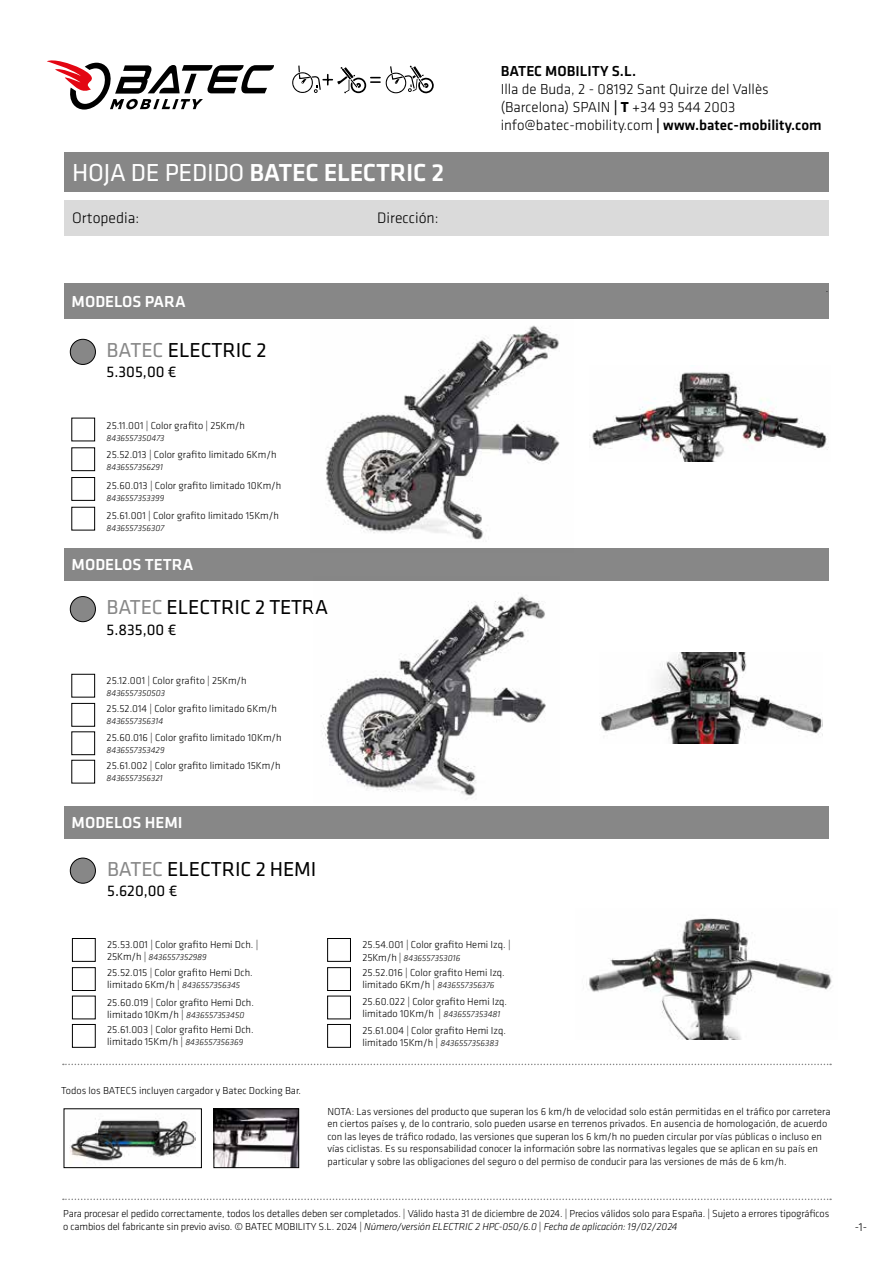
<style>
.page{position:relative;width:893px;height:1263px;background:#fff}
.page>*{position:absolute;margin:0;border:0;box-sizing:border-box;transform-origin:0 0}
.t1{font:500 25.5px "Klavika";letter-spacing:-.01em;color:#fff}
.t2{font:20.85px "Klavika";color:#000}
.t3{font:500 16.5px "Klavika";color:#fff}
.t4{font:15.9px "Klavika";color:#000}
.t5{font:300 15.75px "Klavika";color:#000}
.t6{font:300 15px/18px "Klavika";color:#000}
.t7{font:500 15px "Klavika";color:#000}
.t8{font:300 12px "Klavika";color:#000}
.t9{font:300 10.5px/12px "Klavika";color:#000}
.t10{font:italic 300 9px "Klavika";color:#000}
.s1{font-weight:400}
.s2{color:#878787}
.s3{font-weight:500}
.s4{font-weight:700}
.s5{font-style:normal;font-size:10.5px}
.s6{font-style:italic;font-size:9px}
.s7{font-style:italic}
</style>
<div class="page">
<div style="left:64px;top:284px;width:764px;height:35px;background:#878787"></div>
<div style="left:64px;top:200px;width:764px;height:35px;background:#dadada"></div>
<div style="left:64px;top:152px;width:764px;height:39px;background:#878787"></div>
<svg style="left:63px;top:1198px;width:768px;height:2px"></svg>
<svg style="left:47px;top:60px;width:227px;height:50px"></svg>
<svg style="left:292px;top:66px;width:142px;height:28px"></svg>
<div style="left:72px;top:448px;width:23px;height:23px;border:1px solid #000"></div>
<div style="left:72px;top:703px;width:23px;height:23px;border:1px solid #000"></div>
<div style="left:72px;top:477px;width:23px;height:24px;border:1px solid #000"></div>
<div style="left:72px;top:732px;width:23px;height:23px;border:1px solid #000"></div>
<div style="left:72px;top:674px;width:23px;height:23px;border:1px solid #000"></div>
<div style="left:72px;top:967px;width:23px;height:24px;border:1px solid #000"></div>
<div style="left:327px;top:967px;width:24px;height:24px;border:1px solid #000"></div>
<div style="left:327px;top:996px;width:24px;height:23px;border:1px solid #000"></div>
<div style="left:72px;top:1024px;width:23px;height:23px;border:1px solid #000"></div>
<div style="left:327px;top:1024px;width:24px;height:23px;border:1px solid #000"></div>
<div style="left:72px;top:938px;width:23px;height:23px;border:1px solid #000"></div>
<div style="left:327px;top:938px;width:24px;height:23px;border:1px solid #000"></div>
<div style="left:70px;top:339px;width:25px;height:25px;background:#878787;border-radius:50%"></div>
<div style="left:70px;top:339px;width:26px;height:26px;border:1px solid #000;border-radius:50%"></div>
<div style="left:70px;top:596px;width:25px;height:26px;background:#878787;border-radius:50%"></div>
<div style="left:70px;top:596px;width:26px;height:26px;border:1px solid #000;border-radius:50%"></div>
<div style="left:70px;top:858px;width:25px;height:25px;background:#878787;border-radius:50%"></div>
<div style="left:70px;top:858px;width:26px;height:25px;border:1px solid #000;border-radius:50%"></div>
<div style="left:64px;top:548px;width:764px;height:33px;background:#878787"></div>
<div style="left:64px;top:806px;width:764px;height:33px;background:#878787"></div>
<svg style="left:63px;top:1064px;width:768px;height:1px"></svg>
<img style="left:216px;top:1110px;width:81px;height:56px">
<div style="left:214px;top:1108px;width:85px;height:60px;border:1px solid #000"></div>
<img style="left:69px;top:1118px;width:127px;height:43px">
<div style="left:64px;top:1108px;width:138px;height:60px;border:1px solid #000"></div>
<img style="left:586px;top:918px;width:246px;height:122px">
<img style="left:592px;top:365px;width:236px;height:96px">
<img style="left:601px;top:653px;width:221px;height:90px">
<img style="left:325px;top:325px;width:235px;height:215px">
<img style="left:321px;top:596px;width:225px;height:200px">
<h1 class="t1" style="left:72px;top:155px;width:373px"><span class="s1">HOJA DE PEDIDO</span> BATEC ELECTRIC 2</h1>
<h3 class="t5" style="left:72px;top:208px;width:69px">Ortopedia:</h3>
<h3 class="t5" style="left:377px;top:208px;width:63px">Dirección:</h3>
<h3 class="t3" style="left:72px;top:290px;width:116px">MODELOS PARA</h3>
<h2 class="t2" style="left:107px;top:336px;width:162px"><span class="s2">BATEC</span> ELECTRIC 2</h2>
<h3 class="t4" style="left:107px;top:362px;width:72px">5.305,00 €</h3>
<p class="t9" style="left:107px;top:419px;width:140px">25.11.001 | Color grafito | 25Km/h</p>
<p class="t10" style="left:107px;top:432px;width:60px">8436557350473</p>
<p class="t9" style="left:107px;top:448px;width:171px">25.52.013 | Color grafito limitado 6Km/h</p>
<p class="t10" style="left:107px;top:462px;width:58px">8436557356291</p>
<p class="t9" style="left:107px;top:479px;width:176px">25.60.013 | Color grafito limitado 10Km/h</p>
<p class="t10" style="left:107px;top:492px;width:59px">8436557353399</p>
<p class="t9" style="left:107px;top:509px;width:174px">25.61.001 | Color grafito limitado 15Km/h</p>
<p class="t10" style="left:107px;top:522px;width:59px">8436557356307</p>
<h3 class="t3" style="left:72px;top:553px;width:123px">MODELOS TETRA</h3>
<h2 class="t2" style="left:107px;top:594px;width:223px"><span class="s2">BATEC</span> ELECTRIC 2 TETRA</h2>
<h3 class="t4" style="left:107px;top:619px;width:71px">5.835,00 €</h3>
<p class="t9" style="left:107px;top:675px;width:141px">25.12.001 | Color grafito | 25Km/h</p>
<p class="t10" style="left:107px;top:688px;width:60px">8436557350503</p>
<p class="t9" style="left:107px;top:703px;width:172px">25.52.014 | Color grafito limitado 6Km/h</p>
<p class="t10" style="left:107px;top:716px;width:58px">8436557356314</p>
<p class="t9" style="left:107px;top:731px;width:177px">25.60.016 | Color grafito limitado 10Km/h</p>
<p class="t10" style="left:107px;top:744px;width:59px">8436557353429</p>
<p class="t9" style="left:107px;top:759px;width:175px">25.61.002 | Color grafito limitado 15Km/h</p>
<p class="t10" style="left:107px;top:773px;width:58px">8436557356321</p>
<h3 class="t3" style="left:72px;top:811px;width:113px">MODELOS HEMI</h3>
<h2 class="t2" style="left:107px;top:855px;width:210px"><span class="s2">BATEC</span> ELECTRIC 2 HEMI</h2>
<h3 class="t4" style="left:107px;top:880px;width:72px">5.620,00 €</h3>
<h3 class="t7" style="left:501px;top:61px;width:137px">BATEC MOBILITY S.L.</h3>
<h3 class="t6" style="left:501px;top:80px;width:322px">Illa de Buda, 2 - 08192 Sant Quirze del Vallès (Barcelona) SPAIN <span class="s3">|</span> <span class="s4">T</span> +34 93 544 2003 info@batec-mobility.com <span class="s3">| www.batec-mobility.com</span></h3>
<p class="t9" style="left:826px;top:282px;width:4px">.</p>
<p class="t9" style="left:107px;top:938px;width:153px">25.53.001 | Color grafito Hemi Dch. |</p>
<p class="t10" style="left:107px;top:952px;width:101px"><span class="s5">25Km/h |</span> 8436557352989</p>
<p class="t9" style="left:362px;top:939px;width:150px">25.54.001 | Color grafito Hemi Izq. |</p>
<p class="t10" style="left:362px;top:952px;width:99px"><span class="s5">25Km/h |</span> 8436557353016</p>
<p class="t9" style="left:107px;top:967px;width:147px">25.52.015 | Color grafito Hemi Dch. limitado 6Km/h | <span class="s6">8436557356345</span></p>
<p class="t9" style="left:362px;top:967px;width:144px">25.52.016 | Color grafito Hemi Izq. limitado 6Km/h | <span class="s6">8436557356376</span></p>
<p class="t9" style="left:107px;top:996px;width:148px">25.60.019 | Color grafito Hemi Dch. limitado 10Km/h | <span class="s6">8436557353450</span></p>
<p class="t9" style="left:362px;top:995px;width:146px">25.60.022 | Color grafito Hemi Izq. limitado 10Km/h | <span class="s6">8436557353481</span></p>
<p class="t9" style="left:107px;top:1024px;width:148px">25.61.003 | Color grafito Hemi Dch. limitado 15Km/h | <span class="s6">8436557356369</span></p>
<p class="t9" style="left:362px;top:1024px;width:145px">25.61.004 | Color grafito Hemi Izq. limitado 15Km/h | <span class="s6">8436557356383</span></p>
<p class="t9" style="left:61px;top:1084px;width:241px">Todos los BATECS incluyen cargador y Batec Docking Bar.</p>
<p class="t9" style="left:327px;top:1105px;width:505px;line-height:12.6px">NOTA: Las versiones del producto que superan los 6 km/h de velocidad solo están permitidas en el tráfico por carretera en ciertos países y, de lo contrario, solo pueden usarse en terrenos privados. En ausencia de homologación, de acuerdo con las leyes de tráfico rodado, las versiones que superan los 6 km/h no pueden circular por vías públicas o incluso en vías ciclistas. Es su responsabilidad conocer la información sobre las normativas legales que se aplican en su país en particular y sobre las obligaciones del seguro o del permiso de conducir para las versiones de más de 6 km/h.</p>
<p class="t9" style="left:63px;top:1207px;width:768px;line-height:12.6px">Para procesar el pedido correctamente, todos los detalles deben ser completados. | Válido hasta 31 de diciembre de 2024. | Precios válidos solo para España. | Sujeto a errores tipográficos o cambios del fabricante sin previo aviso. © BATEC MOBILITY S.L. 2024 | <span class="s7">Número/versión ELECTRIC 2 HPC-050/6.0</span> | <span class="s7">Fecha de aplicación: 19/02/2024</span></p>
<p class="t8" style="left:855px;top:1219px;width:14px">-1-</p>
</div>
